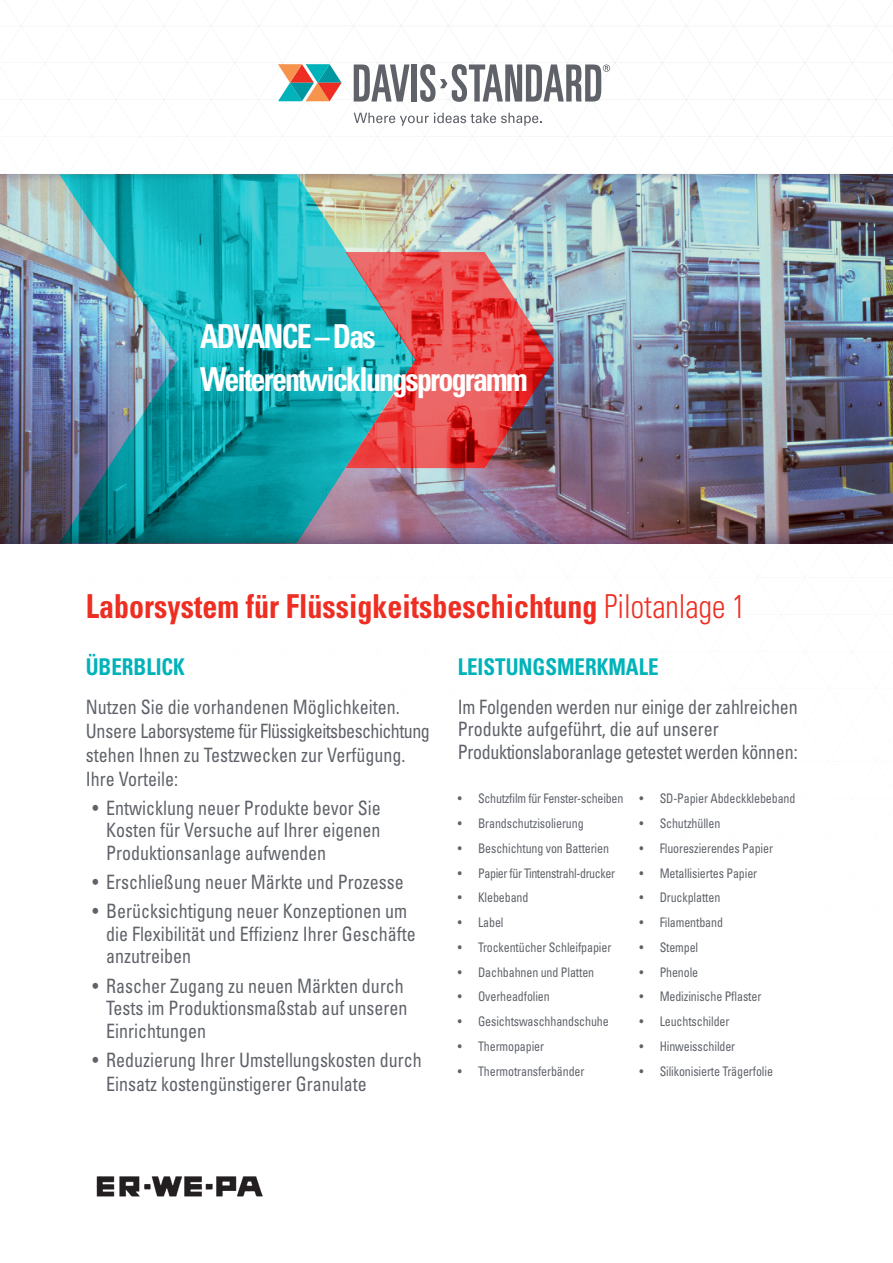
<style>
.page{position:relative;width:893px;height:1263px;background:#fff}
.page>*{position:absolute;margin:0;border:0;box-sizing:border-box;transform-origin:0 0}
.t1{font:700 condensed 33px "Univers";color:#ee2e22;scale:.91 1}
.t2{font:700 condensed 33px "Univers";letter-spacing:-.06em;color:#fff;scale:.91 1}
.t3{font:700 condensed 23.1px "Univers";color:#00b2b9;scale:.91 1}
.t4{font:condensed 19.8px/22.5px "Univers";color:#5f6369;scale:.91 1}
.t5{font:condensed 19.8px "Univers";letter-spacing:-.02em;color:#5f6369;scale:.91 1}
.t6{font:condensed 13.2px "Univers";letter-spacing:-.01em;color:#5f6369;scale:.91 1}
.t7{font:condensed 13.2px "Univers";letter-spacing:-.03em;color:#5f6369;scale:.91 1}
.s1{font-weight:300}
</style>
<div class="page">
<img style="left:0;top:174px;width:893px;height:369px">
<img style="left:60px;top:174px;width:356px;height:369px">
<svg style="left:278px;top:64px;width:64px;height:37px"></svg>
<svg style="left:354px;top:64px;width:56px;height:38px"></svg>
<div style="left:412px;top:64px;width:5px;height:38px;background:#5f6369"></div>
<svg style="left:354px;top:113px;width:188px;height:13px"></svg>
<svg style="left:420px;top:64px;width:190px;height:38px"></svg>
<svg style="left:346px;top:252px;width:208px;height:216px;background:#b6686b"></svg>
<img style="left:96px;top:1176px;width:167px;height:21px">
<p class="t2" style="left:200px;top:316px;width:194px">ADVANCE – Das</p>
<p class="t2" style="left:200px;top:359px;width:361px">Weiterentwicklungsprogramm</p>
<p class="t1" style="left:86px;top:586px;width:727px">Laborsystem für Flüssigkeitsbeschichtung <span class="s1">Pilotanlage 1</span></p>
<p class="t3" style="left:86px;top:652px;width:110px">ÜBERBLICK</p>
<p class="t3" style="left:458px;top:652px;width:222px">LEISTUNGSMERKMALE</p>
<p class="t4" style="left:86px;top:694px;width:380px;line-height:24px">Nutzen Sie die vorhandenen Möglichkeiten.<br>Unsere Laborsysteme für Flüssigkeitsbeschichtung stehen Ihnen zu Testzwecken zur Verfügung.<br>Ihre Vorteile:</p>
<p class="t4" style="left:106px;top:796px;width:304px;text-align:justify;text-indent:-14px">• Entwicklung neuer Produkte bevor Sie Kosten für Versuche auf Ihrer eigenen Produktionsanlage aufwenden</p>
<p class="t4" style="left:93px;top:870px;width:344px">• Erschließung neuer Märkte und Prozesse</p>
<p class="t4" style="left:106px;top:900px;width:342px;text-indent:-14px">• Berücksichtigung neuer Konzeptionen um die Flexibilität und Effizienz Ihrer Geschäfte anzutreiben</p>
<p class="t4" style="left:106px;top:974px;width:333px;text-indent:-14px">• Rascher Zugang zu neuen Märkten durch<br>Tests im Produktionsmaßstab auf unseren<br>Einrichtungen</p>
<p class="t4" style="left:106px;top:1047px;width:349px;line-height:24px;text-indent:-14px">• Reduzierung Ihrer Umstellungskosten durch<br>Einsatz kostengünstigerer Granulate</p>
<p class="t4" style="left:458px;top:695px;width:375px">Im Folgenden werden nur einige der zahlreichen<br>Produkte aufgeführt, die auf unserer</p>
<p class="t5" style="left:458px;top:739px;width:375px">Produktionslaboranlage getestet werden können:</p>
<p class="t6" style="left:458px;top:790px;width:183px">• Schutzfilm für Fenster-scheiben</p>
<p class="t6" style="left:458px;top:815px;width:140px">• Brandschutzisolierung</p>
<p class="t6" style="left:458px;top:840px;width:168px">• Beschichtung von Batterien</p>
<p class="t7" style="left:458px;top:864px;width:174px">• Papier für Tintenstrahl-drucker</p>
<p class="t6" style="left:458px;top:889px;width:79px">• Klebeband</p>
<p class="t6" style="left:458px;top:914px;width:52px">• Label</p>
<p class="t6" style="left:458px;top:939px;width:170px">• Trockentücher Schleifpapier</p>
<p class="t6" style="left:458px;top:963px;width:151px">• Dachbahnen und Platten</p>
<p class="t6" style="left:458px;top:988px;width:103px">• Overheadfolien</p>
<p class="t6" style="left:458px;top:1013px;width:167px">• Gesichtswaschhandschuhe</p>
<p class="t6" style="left:458px;top:1038px;width:96px">• Thermopapier</p>
<p class="t6" style="left:458px;top:1062px;width:141px">• Thermotransferbänder</p>
<p class="t6" style="left:639px;top:790px;width:173px">• SD-Papier Abdeckklebeband</p>
<p class="t6" style="left:639px;top:815px;width:90px">• Schutzhüllen</p>
<p class="t6" style="left:639px;top:840px;width:148px">• Fluoreszierendes Papier</p>
<p class="t6" style="left:639px;top:864px;width:131px">• Metallisiertes Papier</p>
<p class="t6" style="left:639px;top:889px;width:90px">• Druckplatten</p>
<p class="t6" style="left:639px;top:914px;width:93px">• Filamentband</p>
<p class="t6" style="left:639px;top:939px;width:66px">• Stempel</p>
<p class="t6" style="left:639px;top:963px;width:66px">• Phenole</p>
<p class="t6" style="left:639px;top:988px;width:136px">• Medizinische Pflaster</p>
<p class="t6" style="left:639px;top:1013px;width:100px">• Leuchtschilder</p>
<p class="t6" style="left:639px;top:1038px;width:107px">• Hinweisschilder</p>
<p class="t6" style="left:639px;top:1062px;width:148px">• Silikonisierte Trägerfolie</p>
</div>
